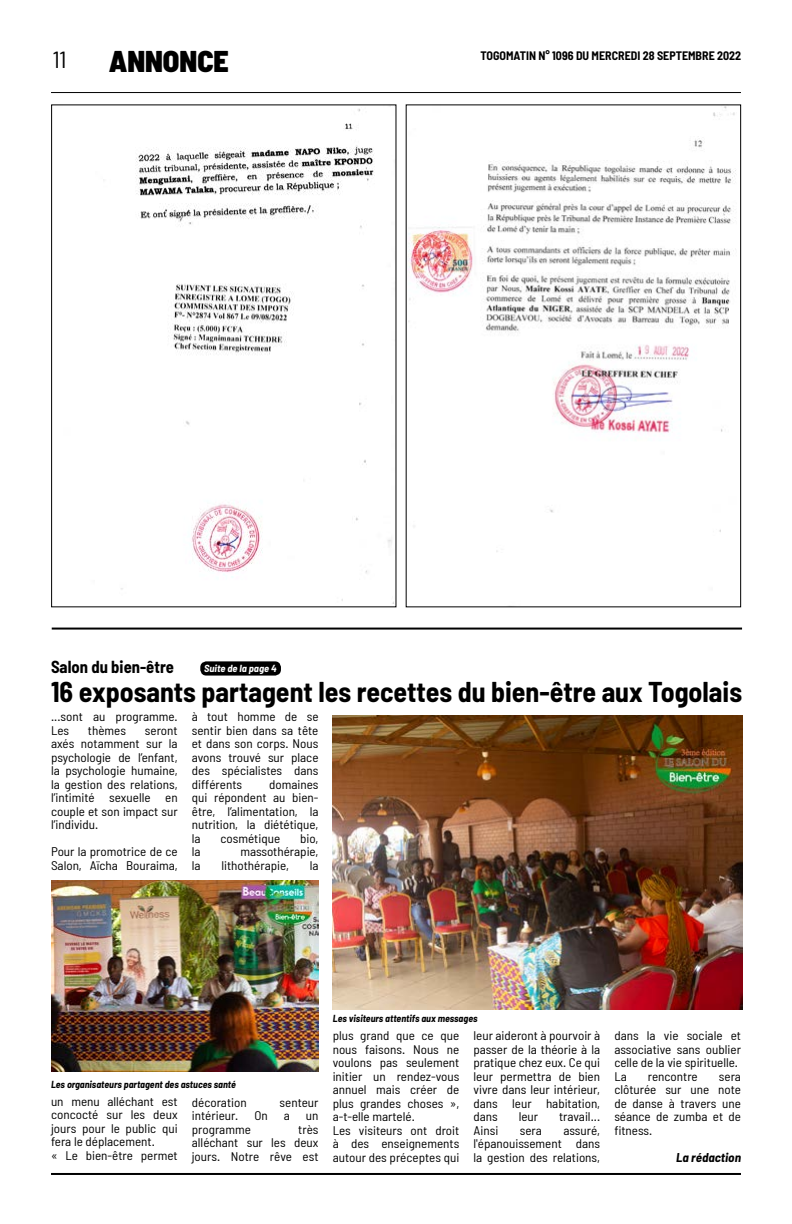
<style>
.page{position:relative;width:792px;height:1224px;background:#fff}
.page>*{position:absolute;margin:0;border:0;box-sizing:border-box;transform-origin:0 0}
.t1{font:900 semi-condensed 30px "Barlow";color:#000}
.t2{font:700 semi-condensed 28px "Barlow";color:#000}
.t3{font:semi-condensed 23.3px "Barlow";color:#000}
.t4{font:700 semi-condensed 17px "Barlow";color:#000}
.t5{font:semi-condensed 12.5px/13.5px "Barlow";color:#000;text-align:justify;scale:1.05 1}
.t6{font:italic 700 semi-condensed 12.5px "Barlow";color:#000;scale:1.05 1}
.t7{font:700 semi-condensed 12px "Barlow";color:#000}
.t8{font:italic 700 semi-condensed 10px "Barlow";color:#000}
.t9{font:italic 700 semi-condensed 10px "Barlow";color:#fff;scale:1.05 1}
</style>
<div class="page">
<hr style="left:51px;top:92px;width:690px;height:1px;background:#000">
<hr style="left:51px;top:1173px;width:690px;height:2px;background:#000">
<hr style="left:52px;top:628px;width:690px;height:2px;background:#000">
<img style="left:103px;top:108px;width:291px;height:496px">
<img style="left:408px;top:107px;width:328px;height:445px">
<img style="left:51px;top:880px;width:268px;height:192px">
<img style="left:333px;top:716px;width:409px;height:293px">
<div style="left:200px;top:661px;width:81px;height:15px;background:#000;border-radius:6px"></div>
<h3 class="t3" style="left:53px;top:45px;width:15px">11</h3>
<p class="t7" style="left:481px;top:48px;width:262px">TOGOMATIN N° 1096 DU MERCREDI 28 SEPTEMBRE 2022</p>
<h1 class="t1" style="left:109px;top:43px;width:122px">ANNONCE</h1>
<h3 class="t4" style="left:51px;top:656px;width:124px">Salon du bien-être</h3>
<h2 class="t2" style="left:51px;top:674px;width:693px">16 exposants partagent les recettes du bien-être aux Togolais</h2>
<p class="t5" style="left:51px;top:710px;width:122px">...sont au programme.<br>Les</p>
<p class="t9" style="left:204px;top:662px;width:70px">Suite de la page 4</p>
<p class="t5" style="left:192px;top:709px;width:122px">à tout homme de se sentir bien dans sa tête et dans son corps. Nous avons trouvé sur place des spécialistes dans différents</p>
<p class="t5" style="left:88px;top:723px;width:38px">thèmes</p>
<p class="t5" style="left:51px;top:723px;width:122px;text-indent:94px">seront axés notamment sur la psychologie de l’enfant, la psychologie humaine, la gestion des relations, l’intimité sexuelle en couple et son impact sur l’individu.</p>
<p class="t5" style="left:51px;top:845px;width:122px">Pour la promotrice de ce<br>Salon, Aïcha Bouraima,</p>
<p class="t5" style="left:192px;top:777px;width:122px;text-indent:77px">domaines qui répondent au bien&shy;être, l’alimentation, la nutrition, la diététique, la</p>
<p class="t5" style="left:220px;top:831px;width:58px">cosmétique</p>
<p class="t5" style="left:300px;top:831px;width:19px">bio,</p>
<p class="t5" style="left:192px;top:844px;width:10px">la</p>
<p class="t5" style="left:240px;top:844px;width:76px">massothérapie,</p>
<p class="t5" style="left:192px;top:858px;width:10px">la</p>
<p class="t5" style="left:221px;top:858px;width:66px">lithothérapie,</p>
<p class="t5" style="left:310px;top:858px;width:10px">la</p>
<p class="t8" style="left:51px;top:1078px;width:186px">Les organisateurs partagent des astuces santé</p>
<p class="t5" style="left:51px;top:1094px;width:122px;text-align:left">un menu alléchant est concocté sur les deux jours pour le public qui fera le déplacement.<br>« Le bien-être permet</p>
<p class="t5" style="left:192px;top:1095px;width:54px">décoration</p>
<p class="t5" style="left:280px;top:1095px;width:39px">senteur</p>
<p class="t5" style="left:192px;top:1109px;width:46px">intérieur.</p>
<p class="t5" style="left:254px;top:1109px;width:14px">On</p>
<p class="t5" style="left:284px;top:1109px;width:7px">a</p>
<p class="t5" style="left:306px;top:1109px;width:14px">un</p>
<p class="t5" style="left:192px;top:1122px;width:58px">programme</p>
<p class="t5" style="left:192px;top:1122px;width:122px;text-indent:106px">très alléchant sur les deux jours. Notre rêve est</p>
<p class="t8" style="left:333px;top:1012px;width:146px">Les visiteurs attentifs aux messages</p>
<p class="t5" style="left:333px;top:1028px;width:122px;text-align:left">plus grand que ce que nous faisons. Nous ne voulons pas seulement initier un rendez-vous annuel mais créer de plus grandes choses », a-t-elle martelé.<br>Les visiteurs ont droit à des enseignements autour des préceptes qui</p>
<p class="t5" style="left:474px;top:1028px;width:122px">leur aideront à pourvoir à passer de la théorie à la pratique chez eux. Ce qui leur permettra de bien vivre dans leur intérieur, dans leur habitation, dans</p>
<p class="t5" style="left:519px;top:1109px;width:20px">leur</p>
<p class="t5" style="left:559px;top:1109px;width:41px">travail...</p>
<p class="t5" style="left:474px;top:1123px;width:122px;text-indent:90px">assuré, l'épanouissement dans la gestion des relations,</p>
<p class="t5" style="left:474px;top:1123px;width:25px">Ainsi</p>
<p class="t5" style="left:520px;top:1123px;width:23px">sera</p>
<p class="t5" style="left:614px;top:1028px;width:122px;text-align:left">dans la vie sociale et associative sans oublier celle de la vie spirituelle.<br>La</p>
<p class="t5" style="left:648px;top:1069px;width:49px">rencontre</p>
<p class="t5" style="left:614px;top:1069px;width:122px;text-indent:105px">sera clôturée sur une note de danse à travers une séance de zumba et de fitness.</p>
<p class="t6" style="left:676px;top:1149px;width:63px">La rédaction</p>
</div>
